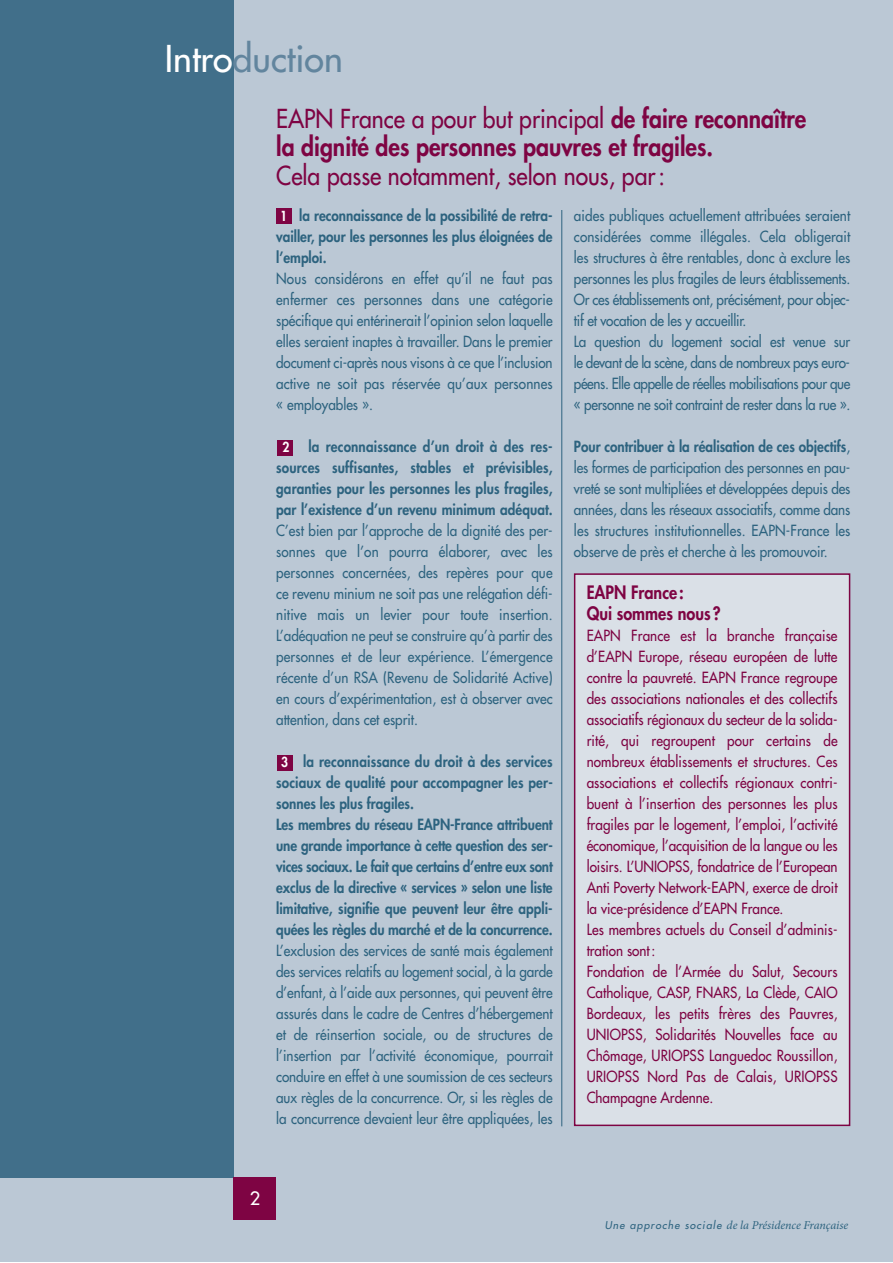
<style>
.page{position:relative;width:893px;height:1263px;background:#fff}
.page>*{position:absolute;margin:0;border:0;box-sizing:border-box;transform-origin:0 0}
.t1{font:36px "Futura";color:#62859e}
.t2{font:800 25.5px/28.5px "Futura";color:#7e0443;scale:.9 1}
.t3{font:25.5px "Futura";color:#7e0443;scale:.9 1}
.t4{font:800 18px/21px "Futura";color:#7e0443;scale:.9 1}
.t5{font:18px "Futura";color:#fff}
.t6{font:15px/21px "Futura";color:#2d637f;text-align:justify;scale:.9 1}
.t7{font:15px/21px "Futura";letter-spacing:.01em;color:#7e0443;scale:.9 1}
.t8{font:800 15px/21px "Futura";color:#2d637f;text-align:justify;scale:.9 1}
.t9{font:800 13.5px "Futura";color:#fff;scale:.9 1}
.t10{font:italic 12px "Minion Pro";letter-spacing:-.005em;color:#2d637f}
.s1{color:#fff}
.s2{font-weight:400}
.s3{font-weight:800}
.s4{font-size:13.5px;color:#fff}
.s5{font-family:"Futura";font-size:10.5px}
</style>
<div class="page">
<div style="left:0;top:0;width:892px;height:1262px;background:#bbc8d5"></div>
<div style="left:0;top:0;width:234px;height:1177px;background:#416f8a"></div>
<div style="left:575px;top:575px;width:274px;height:550px;background:#dae0e7"></div>
<div style="left:574px;top:573px;width:276px;height:553px;border:2px solid #7e0443"></div>
<div style="left:278px;top:756px;width:15px;height:15px;background:#7e0443"></div>
<div style="left:278px;top:440px;width:15px;height:16px;background:#7e0443"></div>
<div style="left:276px;top:209px;width:16px;height:15px;background:#7e0443"></div>
<hr style="left:561px;top:210px;width:1px;height:916px;background:#2d637f">
<div style="left:234px;top:1177px;width:42px;height:43px;background:#7e0443"></div>
<h1 class="t1" style="left:165px;top:40px;width:179px"><span class="s1">Intro</span>duction</h1>
<h2 class="t2" style="left:276px;top:106px;width:590px"><span class="s2">EAPN France a pour but principal</span> de faire reconnaître la dignité des personnes pauvres et fragiles.</h2>
<h2 class="t3" style="left:276px;top:163px;width:433px">Cela passe notamment, selon nous, par:</h2>
<p class="t6" style="left:574px;top:206px;width:309px;text-align:left">aides publiques actuellement attribuées seraient considérées comme illégales. Cela obligerait les structures à être rentables, donc à exclure les personnes les plus fragiles de leurs établissements.<br>Or ces établissements ont, précisément, pour objec&shy;tif et vocation de les y accueillir.<br>La question du logement social est venue sur le devant de la scène, dans de nombreux pays euro&shy;péens. Elle appelle de réelles mobilisations pour que « personne ne soit contraint de rester dans la rue ».</p>
<p class="t6" style="left:574px;top:437px;width:309px"><span class="s3">Pour contribuer à la réalisation de ces objectifs</span>, les formes de participation des personnes en pau&shy;vreté se sont multipliées et développées depuis des années, dans les réseaux associatifs, comme dans les structures institutionnelles. EAPN-France les observe de près et cherche à les promouvoir.</p>
<p class="t8" style="left:276px;top:206px;width:309px"><span class="s4">1</span> la reconnaissance de la possibilité de retra&shy;vailler, pour les personnes les plus éloignées de l’emploi.</p>
<p class="t6" style="left:276px;top:269px;width:309px">Nous considérons en effet qu’il ne faut pas enfermer ces personnes dans une catégorie spécifique qui entérinerait l’opinion selon laquelle elles seraient inaptes à travailler. Dans le premier document ci-après nous visons à ce que l’inclusion active ne soit pas réservée qu’aux personnes « employables ».</p>
<p class="t9" style="left:282px;top:441px;width:9px">2</p>
<p class="t8" style="left:276px;top:437px;width:309px;text-indent:32px">la reconnaissance d’un droit à des res&shy;sources suffisantes, stables et prévisibles, garanties pour les personnes les plus fragiles, par l’existence d’un revenu minimum adéquat.</p>
<p class="t6" style="left:276px;top:521px;width:309px">C’est bien par l’approche de la dignité des per&shy;sonnes que l’on pourra élaborer, avec les personnes concernées, des repères pour que ce revenu minium ne soit pas une relégation défi&shy;nitive mais un levier pour toute insertion.<br>L’adéquation ne peut se construire qu’à partir des personnes et de leur expérience. L’émergence récente d’un RSA (Revenu de Solidarité Active) en cours d’expérimentation, est à observer avec attention, dans cet esprit.</p>
<p class="t8" style="left:276px;top:752px;width:309px;text-align:left;text-indent:5px"><span class="s4">3</span> la reconnaissance du droit à des services sociaux de qualité pour accompagner les per&shy;sonnes les plus fragiles.<br>Les membres du réseau EAPN-France attribuent une grande importance à cette question des ser&shy;vices sociaux. Le fait que certains d’entre eux sont exclus de la directive « services » selon une liste limitative, signifie que peuvent leur être appli&shy;quées les règles du marché et de la concurrence.</p>
<p class="t6" style="left:276px;top:941px;width:309px">L’exclusion des services de santé mais également des services relatifs au logement social, à la garde d’enfant, à l’aide aux personnes, qui peuvent être assurés dans le cadre de Centres d’hébergement et de réinsertion sociale, ou de structures de l’insertion par l’activité économique, pourrait conduire en effet à une soumission de ces secteurs aux règles de la concurrence. Or, si les règles de la concurrence devaient leur être appliquées, les</p>
<p class="t4" style="left:587px;top:584px;width:150px">EAPN France:<br>Qui sommes nous?</p>
<p class="t7" style="left:587px;top:626px;width:280px">EAPN France est la branche française d’EAPN Europe, réseau européen de lutte contre la pauvreté. EAPN France regroupe des associations nationales et des collectifs associatifs régionaux du secteur de la solida&shy;rité, qui regroupent pour certains de nombreux établissements et structures. Ces associations et collectifs régionaux contri&shy;buent à l’insertion des personnes les plus fragiles par le logement, l’emploi, l’activité économique, l’acquisition de la langue ou les loisirs. L’UNIOPSS, fondatrice de l’European Anti Poverty Network-EAPN, exerce de droit la vice-présidence d’EAPN France.<br>Les membres actuels du Conseil d’adminis&shy;tration sont:<br>Fondation de l’Armée du Salut, Secours Catholique, CASP, FNARS, La Clède, CAIO Bordeaux, les petits frères des Pauvres, UNIOPSS, Solidarités Nouvelles face au Chômage, URIOPSS Languedoc Roussillon, URIOPSS Nord Pas de Calais, URIOPSS Champagne Ardenne.</p>
<p class="t5" style="left:250px;top:1189px;width:12px">2</p>
<p class="t10" style="left:605px;top:1218px;width:245px"><span class="s5">Une approche sociale</span> de la Présidence Française</p>
</div>
